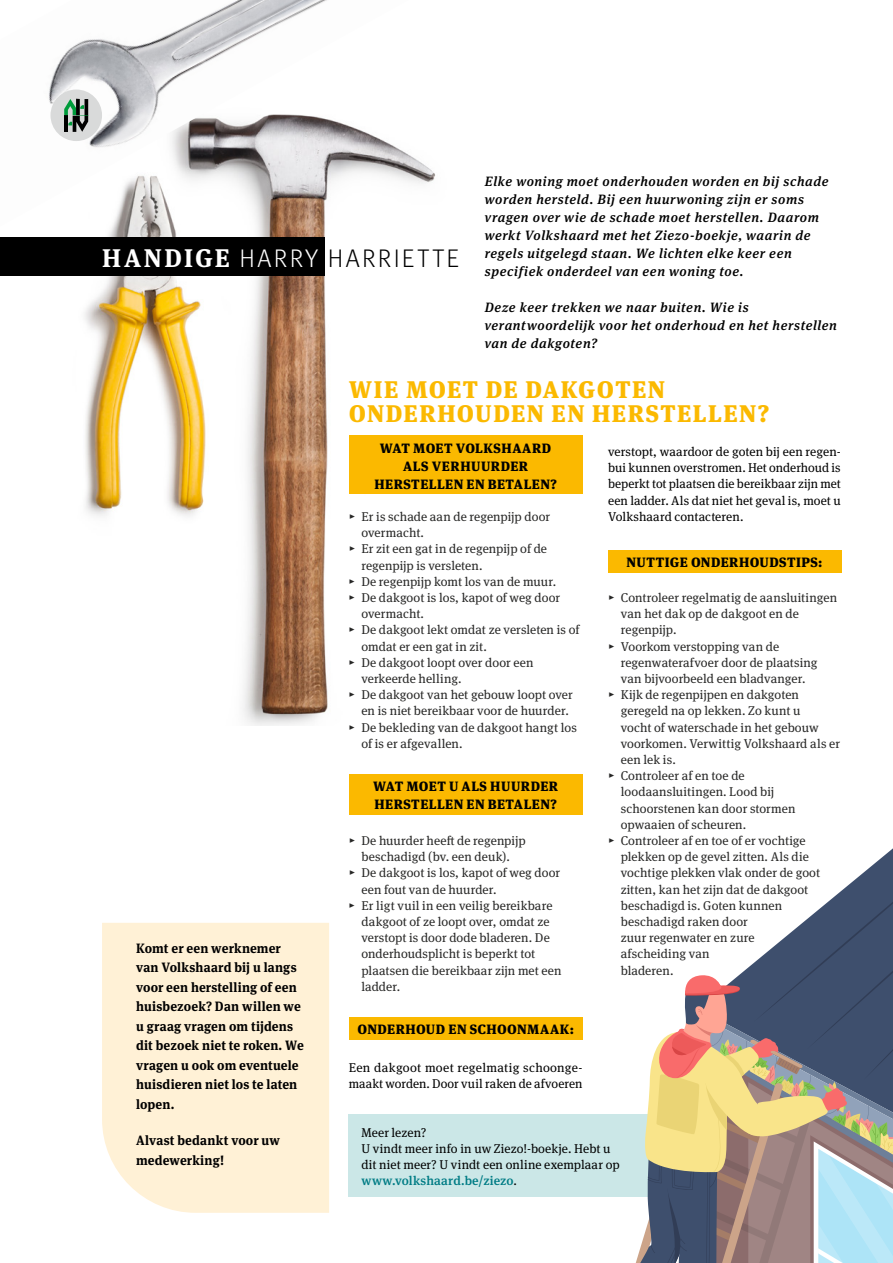
<style>
.page{position:relative;width:893px;height:1263px;background:#fff}
.page>*{position:absolute;margin:0;border:0;box-sizing:border-box;transform-origin:0 0}
.t1{font:300 25.5px "Meta Pro";letter-spacing:.095em;color:#000}
.t2{font:900 24px/24px "Meta Serif Pro";letter-spacing:.055em;color:#fbb900}
.t3{font:italic 500 13.5px/18px "Meta Serif Pro";letter-spacing:.045em;color:#000}
.t4{font:700 13.5px/19.5px "Meta Serif Pro";letter-spacing:.01em;color:#000;scale:.95 1}
.t5{font:900 13.5px/18px "Meta Serif Pro";letter-spacing:.03em;color:#000;text-align:center}
.t6{font:12.75px "Meta Serif Pro";letter-spacing:.005em;color:#272726}
.t7{font:12.75px/16.2px "Meta Serif Pro";letter-spacing:.01em;color:#000}
.s1{font-family:"Meta Serif Pro";font-weight:700;color:#fff}
.s2{color:#fff}
.s3{font-weight:500;color:#007c85}
</style>
<div class="page">
<img style="left:68px;top:155px;width:389px;height:570px">
<div style="left:0;top:238px;width:325px;height:38px;background:#000"></div>
<img style="left:49px;top:0;width:360px;height:226px">
<div style="left:50px;top:90px;width:52px;height:51px;background:#d9dada;border-radius:50%"></div>
<svg style="left:64px;top:99px;width:24px;height:33px"></svg>
<div style="left:349px;top:436px;width:234px;height:58px;background:#fbb900"></div>
<div style="left:349px;top:774px;width:234px;height:40px;background:#fbb900"></div>
<div style="left:349px;top:1017px;width:234px;height:22px;background:#fbb900"></div>
<div style="left:608px;top:550px;width:234px;height:22px;background:#fbb900"></div>
<div style="left:349px;top:1114px;width:493px;height:34px;background:#cbe7e7"></div>
<div style="left:349px;top:1130px;width:493px;height:67px;background:#cbe7e7"></div>
<div style="left:102px;top:923px;width:227px;height:290px;background:#fff1d6"></div>
<svg style="left:635px;top:852px;width:258px;height:411px"></svg>
<h1 class="t1" style="left:102px;top:239px;width:358px"><span class="s1">HANDIGE</span> <span class="s2">HARRY</span> HARRIETTE</h1>
<p class="t3" style="left:485px;top:171px;width:345px">Elke woning moet onderhouden worden en bij schade worden hersteld. Bij een huurwoning zijn er soms vragen over wie de schade moet herstellen. Daarom werkt Volkshaard met het Ziezo-boekje, waarin de regels uitgelegd staan. We lichten elke keer een specifiek onderdeel van een woning toe.</p>
<p class="t3" style="left:485px;top:297px;width:354px">Deze keer trekken we naar buiten. Wie is verantwoordelijk voor het onderhoud en het herstellen van de dakgoten?</p>
<p class="t4" style="left:136px;top:937px;width:178px">Komt er een werknemer van Volkshaard bij u langs voor een herstelling of een huisbezoek? Dan willen we u graag vragen om tijdens dit bezoek niet te roken. We vragen u ook om eventuele huisdieren niet los te laten lopen.</p>
<p class="t4" style="left:136px;top:1129px;width:153px">Alvast bedankt voor uw medewerking!</p>
<h2 class="t2" style="left:349px;top:375px;width:422px">WIE MOET DE DAKGOTEN<br>ONDERHOUDEN EN HERSTELLEN?</h2>
<p class="t5" style="left:374px;top:437px;width:184px">WAT MOET VOLKSHAARD<br>ALS VERHUURDER<br>HERSTELLEN EN BETALEN?</p>
<p class="t6" style="left:349px;top:507px;width:203px">▸ Er is schade aan de regenpijp door</p>
<p class="t6" style="left:361px;top:523px;width:64px">overmacht.</p>
<p class="t6" style="left:349px;top:540px;width:200px">▸ Er zit een gat in de regenpijp of de</p>
<p class="t6" style="left:361px;top:556px;width:123px">regenpijp is versleten.</p>
<p class="t6" style="left:349px;top:572px;width:209px">▸ De regenpijp komt los van de muur.</p>
<p class="t6" style="left:349px;top:588px;width:213px">▸ De dakgoot is los, kapot of weg door</p>
<p class="t6" style="left:361px;top:604px;width:64px">overmacht.</p>
<p class="t6" style="left:349px;top:621px;width:232px">▸ De dakgoot lekt omdat ze versleten is of</p>
<p class="t6" style="left:361px;top:637px;width:127px">omdat er een gat in zit.</p>
<p class="t6" style="left:349px;top:653px;width:186px">▸ De dakgoot loopt over door een</p>
<p class="t6" style="left:361px;top:669px;width:102px">verkeerde helling.</p>
<p class="t6" style="left:349px;top:685px;width:226px">▸ De dakgoot van het gebouw loopt over</p>
<p class="t6" style="left:361px;top:702px;width:209px">en is niet bereikbaar voor de huurder.</p>
<p class="t6" style="left:349px;top:718px;width:230px">▸ De bekleding van de dakgoot hangt los</p>
<p class="t6" style="left:361px;top:734px;width:103px">of is er afgevallen.</p>
<p class="t5" style="left:373px;top:776px;width:187px;text-align:left">WAT MOET U ALS HUURDER<br>HERSTELLEN EN BETALEN?</p>
<p class="t6" style="left:349px;top:831px;width:178px">▸ De huurder heeft de regenpijp</p>
<p class="t6" style="left:361px;top:847px;width:150px">beschadigd (bv. een deuk).</p>
<p class="t6" style="left:349px;top:864px;width:213px">▸ De dakgoot is los, kapot of weg door</p>
<p class="t6" style="left:361px;top:880px;width:137px">een fout van de huurder.</p>
<p class="t6" style="left:349px;top:896px;width:205px">▸ Er ligt vuil in een veilig bereikbare</p>
<p class="t6" style="left:361px;top:912px;width:190px">dakgoot of ze loopt over, omdat ze</p>
<p class="t6" style="left:361px;top:928px;width:190px">verstopt is door dode bladeren. De</p>
<p class="t6" style="left:361px;top:945px;width:175px">onderhoudsplicht is beperkt tot</p>
<p class="t6" style="left:361px;top:961px;width:202px">plaatsen die bereikbaar zijn met een</p>
<p class="t6" style="left:361px;top:977px;width:40px">ladder.</p>
<p class="t5" style="left:357px;top:1019px;width:218px">ONDERHOUD EN SCHOONMAAK:</p>
<p class="t7" style="left:349px;top:1058px;width:235px">Een dakgoot moet regelmatig schoonge&shy;maakt worden. Door vuil raken de afvoeren</p>
<p class="t7" style="left:608px;top:443px;width:234px;text-align:justify">verstopt, waardoor de goten bij een regen&shy;bui kunnen overstromen. Het onderhoud is beperkt tot plaatsen die bereikbaar zijn met een ladder. Als dat niet het geval is, moet u Volkshaard contacteren.</p>
<p class="t5" style="left:626px;top:552px;width:198px">NUTTIGE ONDERHOUDSTIPS:</p>
<p class="t6" style="left:608px;top:588px;width:231px">▸ Controleer regelmatig de aansluitingen</p>
<p class="t6" style="left:621px;top:604px;width:180px">van het dak op de dakgoot en de</p>
<p class="t6" style="left:621px;top:621px;width:57px">regenpijp.</p>
<p class="t6" style="left:608px;top:637px;width:173px">▸ Voorkom verstopping van de</p>
<p class="t6" style="left:621px;top:653px;width:198px">regenwaterafvoer door de plaatsing</p>
<p class="t6" style="left:621px;top:669px;width:186px">van bijvoorbeeld een bladvanger.</p>
<p class="t6" style="left:608px;top:685px;width:192px">▸ Kijk de regenpijpen en dakgoten</p>
<p class="t6" style="left:621px;top:702px;width:181px">geregeld na op lekken. Zo kunt u</p>
<p class="t6" style="left:621px;top:718px;width:199px">vocht of waterschade in het gebouw</p>
<p class="t6" style="left:621px;top:734px;width:221px">voorkomen. Verwittig Volkshaard als er</p>
<p class="t6" style="left:621px;top:750px;width:56px">een lek is.</p>
<p class="t6" style="left:608px;top:766px;width:138px">▸ Controleer af en toe de</p>
<p class="t6" style="left:621px;top:783px;width:155px">loodaansluitingen. Lood bij</p>
<p class="t6" style="left:621px;top:799px;width:176px">schoorstenen kan door stormen</p>
<p class="t6" style="left:621px;top:815px;width:127px">opwaaien of scheuren.</p>
<p class="t6" style="left:608px;top:831px;width:199px">▸ Controleer af en toe of er vochtige</p>
<p class="t6" style="left:621px;top:847px;width:190px">plekken op de gevel zitten. Als die</p>
<p class="t6" style="left:621px;top:864px;width:201px">vochtige plekken vlak onder de goot</p>
<p class="t6" style="left:621px;top:880px;width:189px">zitten, kan het zijn dat de dakgoot</p>
<p class="t6" style="left:621px;top:896px;width:163px">beschadigd is. Goten kunnen</p>
<p class="t6" style="left:621px;top:912px;width:129px">beschadigd raken door</p>
<p class="t6" style="left:621px;top:928px;width:135px">zuur regenwater en zure</p>
<p class="t6" style="left:621px;top:945px;width:90px">afscheiding van</p>
<p class="t6" style="left:621px;top:961px;width:54px">bladeren.</p>
<p class="t7" style="left:361px;top:1123px;width:260px">Meer lezen?<br>U vindt meer info in uw Ziezo!-boekje. Hebt u dit niet meer? U vindt een online exemplaar op <span class="s3">www.volkshaard.be/ziezo</span>.</p>
</div>
